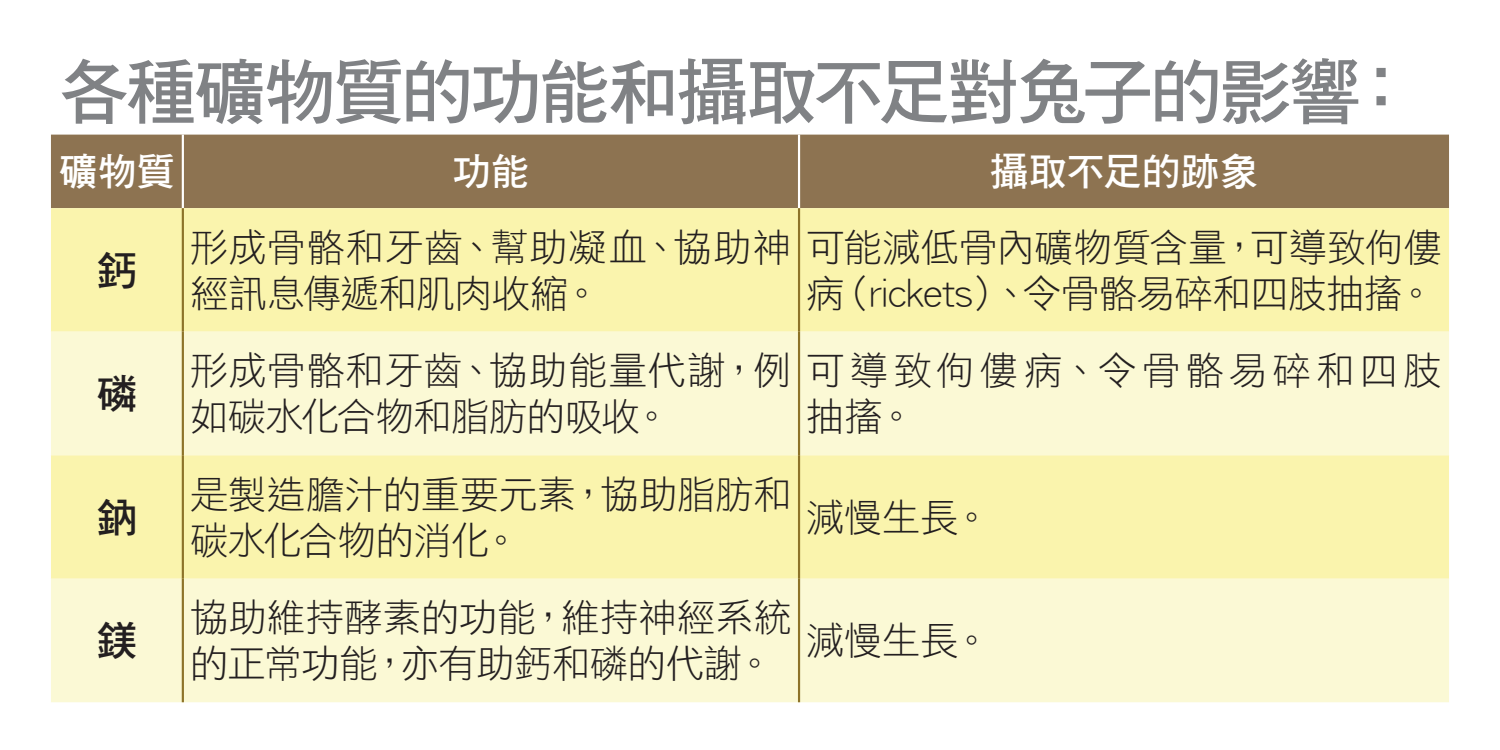
<style>
.page{position:relative;width:1500px;height:750px;background:#fff}
.page>*{position:absolute;margin:0;border:0;box-sizing:border-box;transform-origin:0 0}
.t1{font:71.75px "DF Hei HK W7";letter-spacing:-.04em;color:#808285}
.t2{font:41px "DF Hei HK W7";color:#231f20}
.t3{font:38.5px/46.2px "DF Hei HK W3";color:#231f20}
.t4{font:38.5px/46.2px "DF Hei HK W3";letter-spacing:.03em;color:#231f20}
.t5{font:38.5px "DF Hei HK W7";letter-spacing:.005em;color:#fff}
</style>
<div class="page">
<div style="left:51px;top:135px;width:1398px;height:73px;background:#8d7351"></div>
<div style="left:51px;top:208px;width:1398px;height:124px;background:#faf4ad"></div>
<svg style="left:51px;top:332px;width:1398px;height:370px;background:#faf7c7"></svg>
<hr style="left:182px;top:135px;width:2px;height:73px;background:#fff">
<hr style="left:798px;top:135px;width:2px;height:73px;background:#fff">
<hr style="left:182px;top:208px;width:2px;height:124px;background:#8d7329">
<hr style="left:798px;top:208px;width:2px;height:124px;background:#8d7329">
<hr style="left:182px;top:332px;width:2px;height:123px;background:#8d7329">
<hr style="left:798px;top:332px;width:2px;height:123px;background:#8d7329">
<hr style="left:182px;top:455px;width:2px;height:124px;background:#8d7329">
<hr style="left:798px;top:455px;width:2px;height:124px;background:#8d7329">
<hr style="left:182px;top:579px;width:2px;height:123px;background:#8d7329">
<hr style="left:798px;top:579px;width:2px;height:123px;background:#8d7329">
<h1 class="t1" style="left:58px;top:54px;width:1360px">各種礦物質的功能和攝取不足對兔子的影響：</h1>
<p class="t5" style="left:59px;top:151px;width:118px">礦物質</p>
<p class="t5" style="left:452px;top:151px;width:79px">功能</p>
<p class="t5" style="left:990px;top:151px;width:270px">攝取不足的跡象</p>
<p class="t2" style="left:96px;top:249px;width:43px">鈣</p>
<p class="t2" style="left:96px;top:372px;width:43px">磷</p>
<p class="t2" style="left:96px;top:496px;width:43px">鈉</p>
<p class="t2" style="left:96px;top:619px;width:43px">鎂</p>
<p class="t3" style="left:190px;top:224px;width:1253px">形成骨骼和牙齒、幫助凝血、協助神可能減低骨內礦物質含量，可導致佝僂經訊息傳遞和肌肉收縮。</p>
<p class="t3" style="left:806px;top:270px;width:630px">病（rickets）、令骨骼易碎和四肢抽搐。</p>
<p class="t4" style="left:190px;top:347px;width:1253px">形成骨骼和牙齒、協助能量代謝，例可導致佝僂病、令骨骼易碎和四肢如碳水化合物和脂肪的吸收。</p>
<p class="t3" style="left:806px;top:393px;width:111px">抽搐。</p>
<p class="t3" style="left:190px;top:471px;width:603px">是製造膽汁的重要元素，協助脂肪和碳水化合物的消化。</p>
<p class="t3" style="left:190px;top:594px;width:603px">協助維持酵素的功能，維持神經系統的正常功能，亦有助鈣和磷的代謝。</p>
<p class="t3" style="left:806px;top:494px;width:186px">減慢生長。</p>
<p class="t3" style="left:806px;top:617px;width:186px">減慢生長。</p>
</div>
